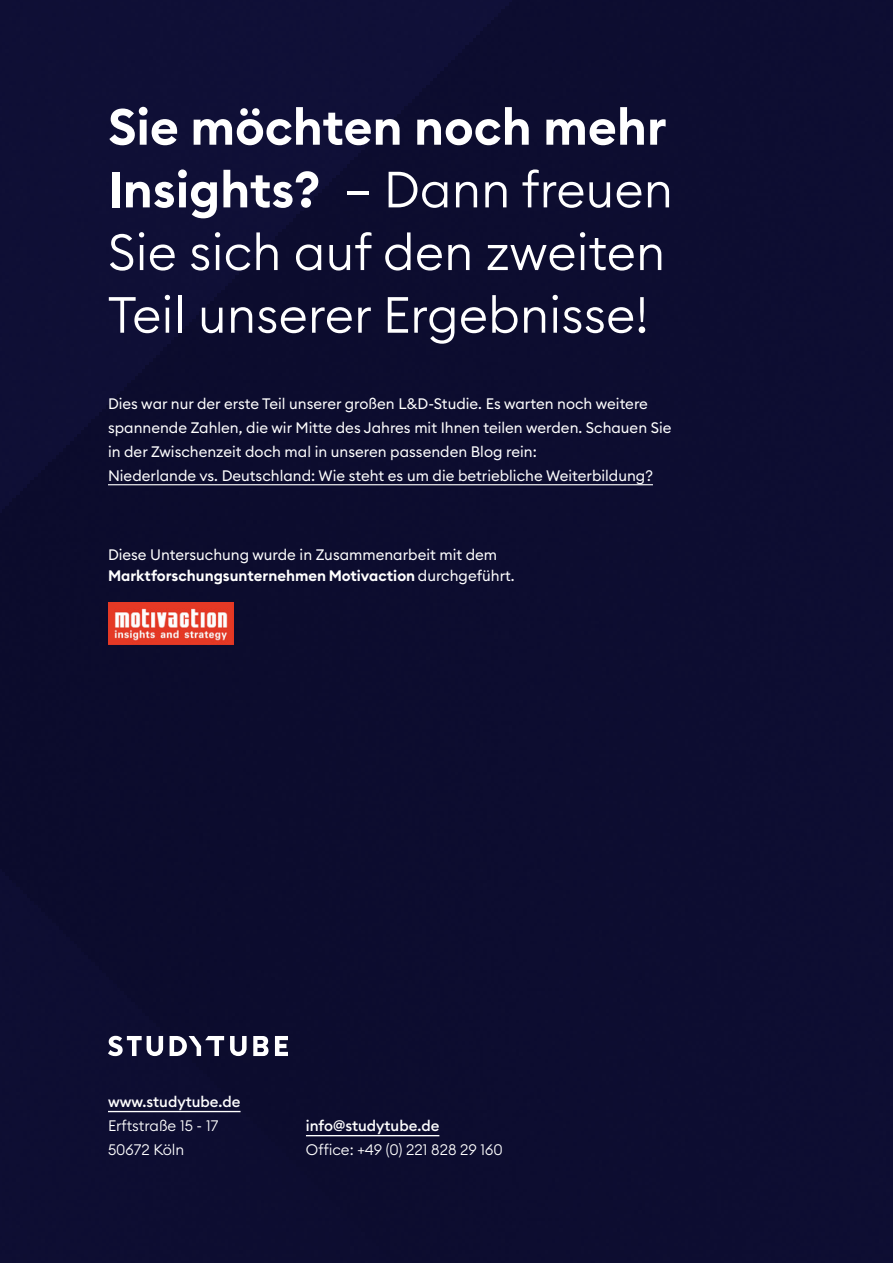
<style>
.page{position:relative;width:893px;height:1263px;background:#0d0d30}
.page>*{position:absolute;margin:0;border:0;box-sizing:border-box;transform-origin:0 0}
.t1{font:300 50.1px/62.7px "Euclid Circular B";color:#fff}
.t2{font:15px/24px "Euclid Circular B";color:#fff}
.t3{font:300 15px/24px "Euclid Circular B";color:#fff}
.t4{font:500 15px "Euclid Circular B";color:#fff}
.s1{font-weight:600}
</style>
<div class="page">
<svg style="left:230px;top:1036px;width:17px;height:20px"></svg>
<svg style="left:275px;top:1036px;width:13px;height:20px"></svg>
<svg style="left:253px;top:1036px;width:15px;height:20px"></svg>
<svg style="left:170px;top:1036px;width:54px;height:20px"></svg>
<svg style="left:108px;top:1036px;width:55px;height:20px"></svg>
<hr style="left:108px;top:1111px;width:133px;height:1px;background:#fff">
<hr style="left:306px;top:1135px;width:133px;height:1px;background:#fff">
<img style="left:108px;top:602px;width:125px;height:42px">
<hr style="left:108px;top:484px;width:545px;height:1px;background:#fff">
<h1 class="t1" style="left:108px;top:95px;width:566px"><span class="s1">Sie möchten noch mehr<br>Insights?</span> – Dann freuen<br>Sie sich auf den zweiten<br>Teil unserer Ergebnisse!</h1>
<p class="t2" style="left:108px;top:391px;width:565px">Dies war nur der erste Teil unserer großen L&amp;D-Studie. Es warten noch weitere spannende Zahlen, die wir Mitte des Jahres mit Ihnen teilen werden. Schauen Sie in der Zwischenzeit doch mal in unseren passenden Blog rein:<br>Niederlande vs. Deutschland: Wie steht es um die betriebliche Weiterbildung?</p>
<p class="t2" style="left:108px;top:544px;width:408px;line-height:21px">Diese Untersuchung wurde in Zusammenarbeit mit dem<br><span class="s1">Marktforschungsunternehmen Motivaction</span> durchgeführt.</p>
<p class="t4" style="left:108px;top:1092px;width:134px">www.studytube.de</p>
<p class="t3" style="left:108px;top:1113px;width:112px">Erftstraße 15 - 17<br>50672 Köln</p>
<p class="t4" style="left:306px;top:1116px;width:135px">info@studytube.de</p>
<p class="t3" style="left:306px;top:1137px;width:198px">Office: +49 (0) 221 828 29 160</p>
</div>
